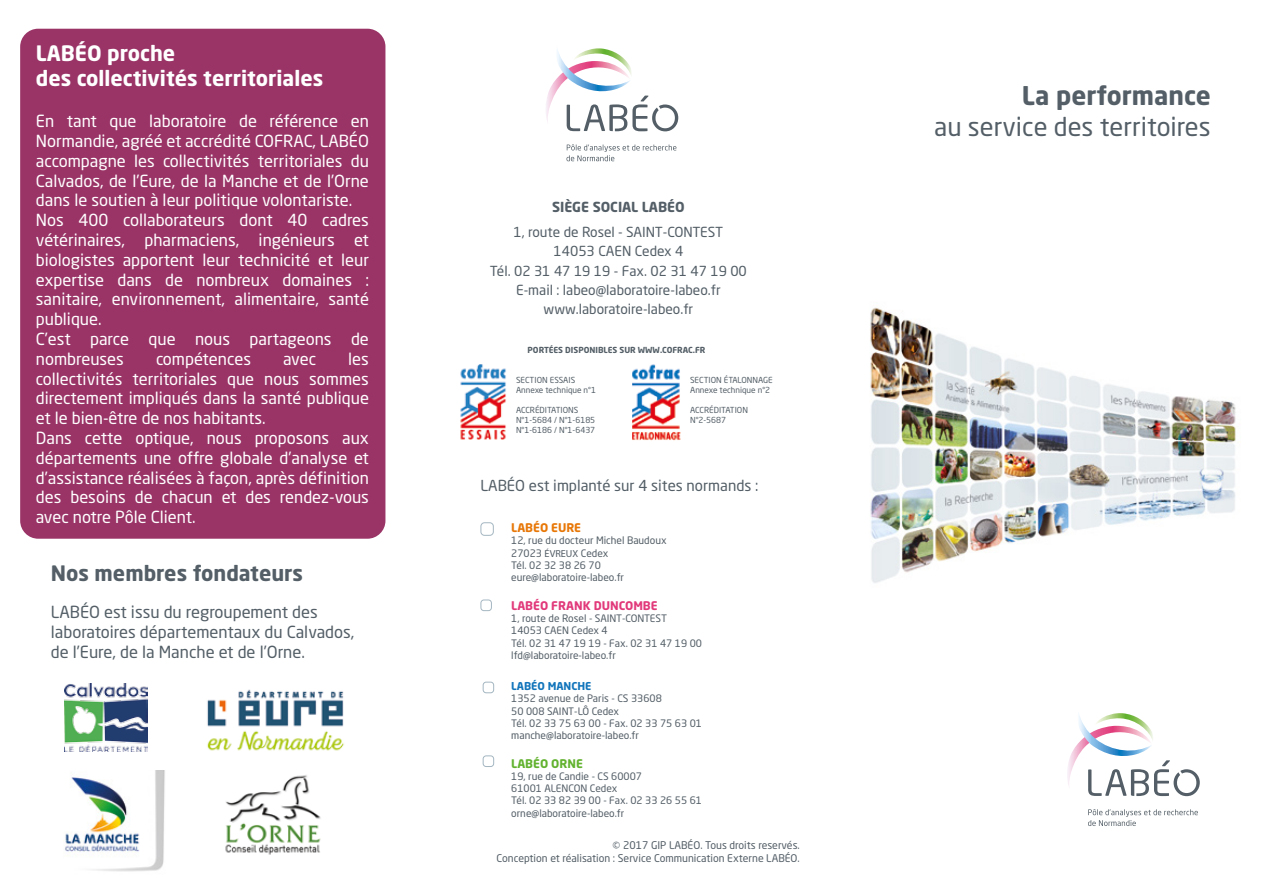
<style>
.page{position:relative;width:1263px;height:893px;background:#fff}
.page>*{position:absolute;margin:0;border:0;box-sizing:border-box;transform-origin:0 0}
.t1{font:25.5px "Neo Sans Std";color:#535e66}
.t2{font:700 25.5px "Neo Sans Std";color:#535e66}
.t3{font:700 21px/25.2px "Neo Sans Std";color:#fff}
.t4{font:700 21px "Neo Sans Std";color:#535e66}
.t5{font:16.5px/19.8px "Neo Sans Std";color:#fff}
.t6{font:16.5px/19.8px "Neo Sans Std";color:#535e66}
.t7{font:15px "Neo Sans Std";color:#535e66}
.t8{font:13.65px/19.5px "Neo Sans Std";color:#535e66;text-align:center}
.t9{font:700 13.65px "Neo Sans Std";color:#535e66}
.t10{font:700 11.85px "Neo Sans Std";color:#e1397a}
.t11{font:700 11.85px "Neo Sans Std";color:#62b22f}
.t12{font:700 11.85px "Neo Sans Std";color:#e77707}
.t13{font:700 10.65px "Neo Sans Std";color:#1275bb}
.t14{font:10.5px/12.6px "Neo Sans Std";color:#535e66;text-align:right}
.t15{font:10.2px/12.1px "Neo Sans Std";color:#535e66}
.t16{font:8.25px/9.9px "Neo Sans Std";color:#535e66}
.t17{font:700 8.25px "Neo Sans Std";color:#535e66}
.s1{font-family:"Myriad Pro"}
</style>
<div class="page">
<div style="left:20px;top:29px;width:365px;height:510px;background:#9a3467;border-radius:18px"></div>
<div style="left:480px;top:600px;width:12px;height:11px;border:1px solid #a4b6c1;border-radius:3px"></div>
<div style="left:480px;top:522px;width:14px;height:14px;border:1px solid #a4b6c1;border-radius:4px"></div>
<div style="left:483px;top:682px;width:11px;height:11px;border:1px solid #a4b6c1;border-radius:3px"></div>
<div style="left:483px;top:755px;width:11px;height:12px;border:1px solid #a4b6c1;border-radius:3px"></div>
<svg style="left:566px;top:144px;width:110px;height:17px"></svg>
<svg style="left:546px;top:48px;width:132px;height:83px"></svg>
<svg style="left:1088px;top:809px;width:110px;height:17px"></svg>
<svg style="left:1067px;top:713px;width:133px;height:83px"></svg>
<img style="left:460px;top:364px;width:46px;height:76px">
<img style="left:632px;top:364px;width:49px;height:76px">
<img style="left:870px;top:307px;width:366px;height:276px">
<img style="left:65px;top:683px;width:83px;height:69px">
<img style="left:207px;top:689px;width:137px;height:62px">
<img style="left:65px;top:771px;width:100px;height:101px">
<img style="left:225px;top:775px;width:96px;height:80px">
<p class="t3" style="left:36px;top:40px;width:289px">LABÉO proche<br>des collectivités territoriales</p>
<p class="t5" style="left:36px;top:111px;width:335px">En tant que laboratoire de référence en Normandie, agréé et accrédité COFRAC, LABÉO accompagne les collectivités territoriales du Calvados, de l’Eure, de la Manche et de l’Orne dans le soutien à leur politique volontariste.<br>Nos 400 collaborateurs dont 40 cadres vétérinaires, pharmaciens, ingénieurs et biologistes apportent leur technicité et leur expertise dans de nombreux domaines : sanitaire, environnement, alimentaire, santé publique.<br>C’est parce que nous partageons de nombreuses</p>
<p class="t5" style="left:156px;top:349px;width:97px">compétences</p>
<p class="t5" style="left:283px;top:349px;width:34px">avec</p>
<p class="t5" style="left:36px;top:349px;width:335px;text-indent:312px">les collectivités territoriales que nous sommes directement impliqués dans la santé publique et le bien-être de nos habitants.<br>Dans cette optique, nous proposons aux départements une offre globale d’analyse et d’assistance réalisées à façon, après définition des besoins de chacun et des rendez-vous avec notre Pôle Client.</p>
<p class="t4" style="left:51px;top:559px;width:254px">Nos membres fondateurs</p>
<p class="t6" style="left:51px;top:602px;width:305px">LABÉO est issu du regroupement des laboratoires départementaux du Calvados, de l’Eure, de la Manche et de l’Orne.</p>
<p class="t9" style="left:552px;top:198px;width:134px">SIÈGE SOCIAL LABÉO</p>
<p class="t8" style="left:490px;top:222px;width:259px">1, route de Rosel - SAINT-CONTEST<br>14053 CAEN Cedex 4<br>Tél. 02 31 47 19 19 - Fax. 02 31 47 19 00<br>E-mail : labeo@laboratoire-labeo.fr www.laboratoire-labeo.fr</p>
<p class="t17" style="left:528px;top:344px;width:179px">PORTÉES DISPONIBLES SUR WWW.COFRAC.FR</p>
<p class="t16" style="left:516px;top:375px;width:82px">SECTION ESSAIS<br>Annexe technique n°1</p>
<p class="t16" style="left:516px;top:405px;width:81px">ACCRÉDITATIONS<br>N°1-5684 / N°1-6185<br>N°1-6186 / N°1-6437</p>
<p class="t16" style="left:690px;top:375px;width:84px">SECTION ÉTALONNAGE<br>Annexe technique n°2</p>
<p class="t16" style="left:690px;top:405px;width:59px">ACCRÉDITATION<br>N°2-5687</p>
<p class="t7" style="left:480px;top:476px;width:279px">LABÉO est implanté sur 4 sites normands :</p>
<p class="t12" style="left:511px;top:520px;width:71px">LABÉO EURE</p>
<p class="t15" style="left:511px;top:534px;width:157px">12, rue du docteur Michel Baudoux<br>27023 <span class="s1">ÉVREUX</span> Cedex<br>Tél. 02 32 38 26 70 eure@laboratoire-labeo.fr</p>
<p class="t10" style="left:511px;top:598px;width:148px">LABÉO FRANK DUNCOMBE</p>
<p class="t15" style="left:511px;top:612px;width:192px">1, route de Rosel - SAINT-CONTEST<br>14053 CAEN Cedex 4<br>Tél. 02 31 47 19 19 - Fax. 02 31 47 19 00 lfd@laboratoire-labeo.fr</p>
<p class="t13" style="left:511px;top:679px;width:82px">LABÉO MANCHE</p>
<p class="t15" style="left:511px;top:692px;width:192px">1352 avenue de Paris - CS 33608<br>50 008 SAINT-LÔ Cedex<br>Tél. 02 33 75 63 00 - Fax. 02 33 75 63 01 manche@laboratoire-labeo.fr</p>
<p class="t11" style="left:511px;top:756px;width:73px">LABÉO ORNE</p>
<p class="t15" style="left:511px;top:770px;width:192px">19, rue de Candie - CS 60007<br>61001 ALENCON Cedex<br>Tél. 02 33 82 39 00 - Fax. 02 33 26 55 61 orne@laboratoire-labeo.fr</p>
<p class="t14" style="left:496px;top:839px;width:305px">© 2017 GIP LABÉO. Tous droits reservés.<br>Conception et réalisation : Service Communication Externe LABÉO.</p>
<h1 class="t2" style="left:1022px;top:80px;width:190px">La performance</h1>
<h1 class="t1" style="left:934px;top:111px;width:278px">au service des territoires</h1>
</div>
